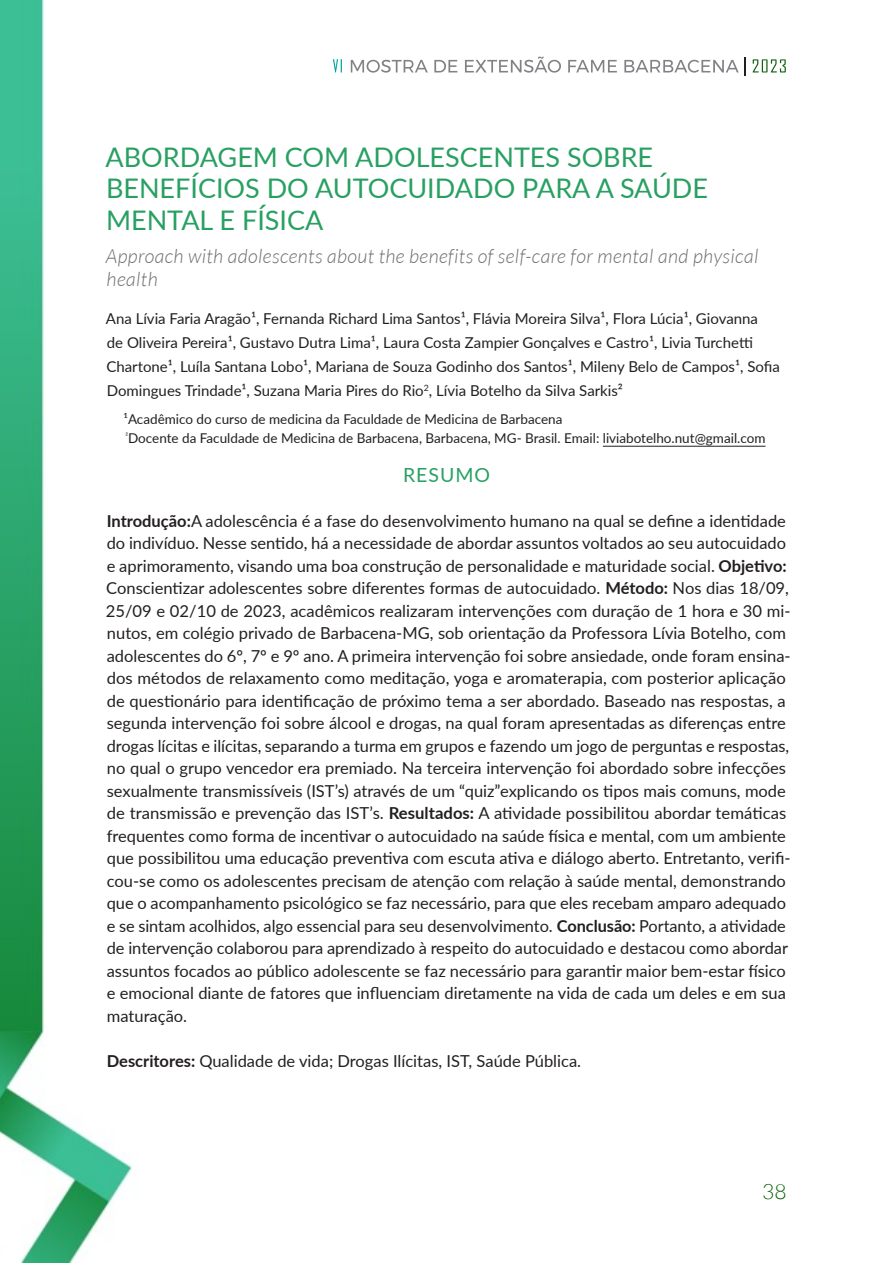
<style>
.page{position:relative;width:893px;height:1263px;background:#fff}
.page>*{position:absolute;margin:0;border:0;box-sizing:border-box;transform-origin:0 0}
.Título_F{font:27px/31.5px "Lato";color:#28a062}
.t1{font:300 21px "Lato";color:#106210}
.Título___Inglês_F{font:italic 300 19.5px/22.5px "Lato";letter-spacing:.02em;color:#6c6d70}
.Subtítulo_F{font:19.5px "Lato";letter-spacing:.05em;color:#28a062}
.Texto_F{font:16.5px/22.5px "Lato";color:#231f20}
.Autores_F{font:15px/24px "Lato";color:#231f20}
.Autores___Filiação_F{font:13.5px "Lato";color:#231f20}
.s1{font-weight:700}
</style>
<div class="page">
<img style="left:0;top:0;width:132px;height:1263px">
<div style="left:64px;top:305px;width:126px;height:270px;background:#fff"></div>
<svg style="left:753px;top:59px;width:33px;height:13px"></svg>
<svg style="left:745px;top:57px;width:1px;height:18px"></svg>
<svg style="left:351px;top:57px;width:388px;height:16px"></svg>
<svg style="left:333px;top:59px;width:9px;height:13px"></svg>
<hr style="left:603px;top:446px;width:162px;height:1px;background:#231f20">
<p class="Título_F" style="left:106px;top:140px;width:604px">ABORDAGEM COM ADOLESCENTES SOBRE<br>BENEFÍCIOS DO AUTOCUIDADO PARA A SAÚDE<br>MENTAL E FÍSICA</p>
<p class="Título___Inglês_F" style="left:106px;top:246px;width:654px">Approach with adolescents about the benefits of self-care for mental and physical health</p>
<p class="Autores_F" style="left:106px;top:306px;width:675px">Ana Lívia Faria Aragão¹, Fernanda Richard Lima Santos¹, Flávia Moreira Silva¹, Flora Lúcia¹, Giovanna<br>de Oliveira Pereira¹, Gustavo Dutra Lima¹, Laura Costa Zampier Gonçalves e Castro¹, Livia Turchetti Chartone¹, Luíla Santana Lobo¹, Mariana de Souza Godinho dos Santos¹, Mileny Belo de Campos¹, Sofia Domingues Trindade¹, Suzana Maria Pires do Rio<sup>2</sup>, Lívia Botelho da Silva Sarkis²</p>
<p class="Autores___Filiação_F" style="left:124px;top:409px;width:440px">¹Acadêmico do curso de medicina da Faculdade de Medicina de Barbacena</p>
<p class="Autores___Filiação_F" style="left:125px;top:428px;width:641px"><sup>²</sup>Docente da Faculdade de Medicina de Barbacena, Barbacena, MG- Brasil. Email: liviabotelho.nut@gmail.com</p>
<p class="Subtítulo_F" style="left:403px;top:460px;width:88px">RESUMO</p>
<p class="Texto_F" style="left:106px;top:509px;width:686px"><span class="s1">Introdução:</span>A adolescência é a fase do desenvolvimento humano na qual se define a identidade do indivíduo. Nesse sentido, há a necessidade de abordar assuntos voltados ao seu autocuidado e aprimoramento, visando uma boa construção de personalidade e maturidade social. <span class="s1">Objetivo:<br></span>Conscientizar adolescentes sobre diferentes formas de autocuidado. <span class="s1">Método:</span> Nos dias 18/09, 25/09 e 02/10 de 2023, acadêmicos realizaram intervenções com duração de 1 hora e 30 mi&shy;nutos, em colégio privado de Barbacena-MG, sob orientação da Professora Lívia Botelho, com adolescentes do 6º, 7º e 9º ano. A primeira intervenção foi sobre ansiedade, onde foram ensina&shy;dos métodos de relaxamento como meditação, yoga e aromaterapia, com posterior aplicação de questionário para identificação de próximo tema a ser abordado. Baseado nas respostas, a segunda intervenção foi sobre álcool e drogas, na qual foram apresentadas as diferenças entre drogas lícitas e ilícitas, separando a turma em grupos e fazendo um jogo de perguntas e respostas, no qual o grupo vencedor era premiado. Na terceira intervenção foi abordado sobre infecções sexualmente transmissíveis (IST’s) através de um “quiz”explicando os tipos mais comuns, mode de transmissão e prevenção das IST’s. <span class="s1">Resultados:</span> A atividade possibilitou abordar temáticas frequentes como forma de incentivar o autocuidado na saúde física e mental, com um ambiente que possibilitou uma educação preventiva com escuta ativa e diálogo aberto. Entretanto, verifi&shy;cou-se como os adolescentes precisam de atenção com relação à saúde mental, demonstrando que o acompanhamento psicológico se faz necessário, para que eles recebam amparo adequado e se sintam acolhidos, algo essencial para seu desenvolvimento. <span class="s1">Conclusão:</span> Portanto, a atividade de intervenção colaborou para aprendizado à respeito do autocuidado e destacou como abordar assuntos focados ao público adolescente se faz necessário para garantir maior bem-estar físico e emocional diante de fatores que influenciam diretamente na vida de cada um deles e em sua maturação.</p>
<p class="Texto_F" style="left:107px;top:1049px;width:476px"><span class="s1">Descritores:</span> Qualidade de vida; Drogas Ilícitas, IST, Saúde Pública.</p>
<p class="t1" style="left:762px;top:1180px;width:26px">38</p>
</div>
